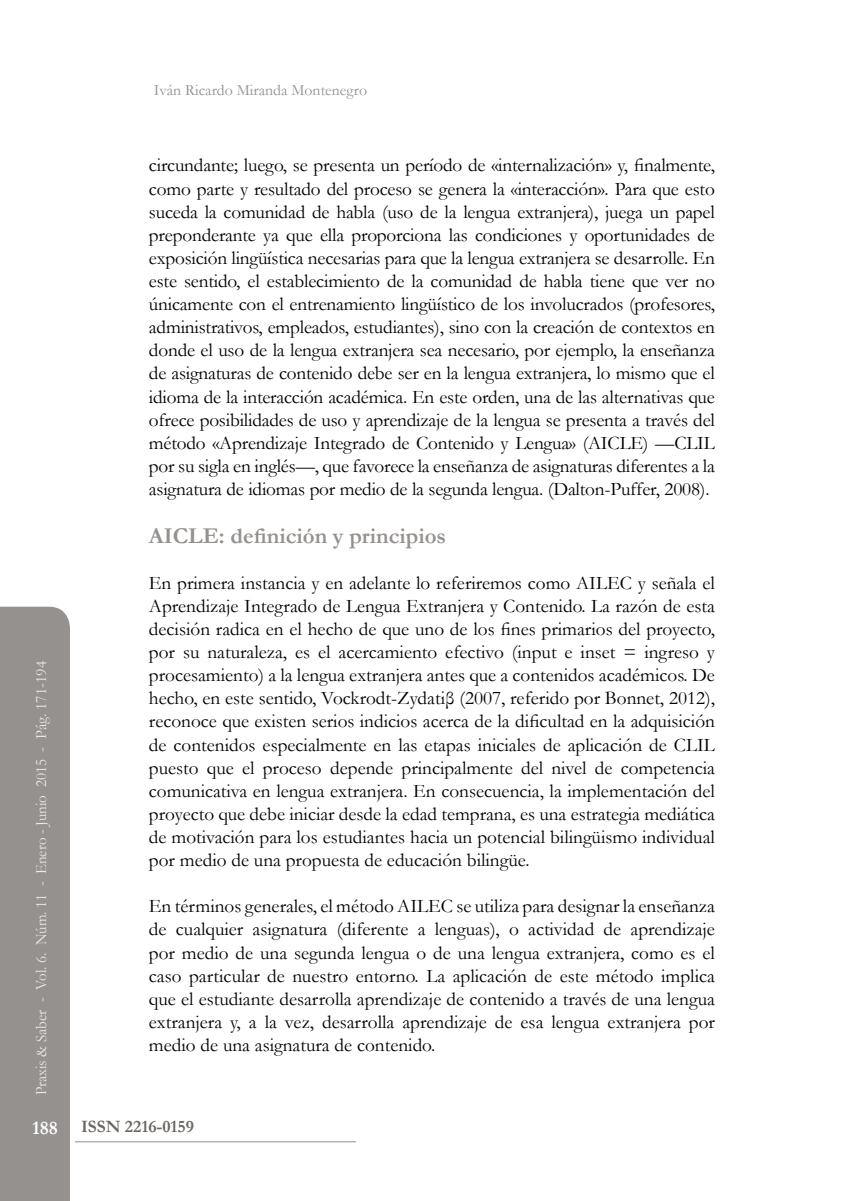
<style>
.page{position:relative;width:859px;height:1201px;background:#fff}
.page>*{position:absolute;margin:0;border:0;box-sizing:border-box;transform-origin:0 0}
.t1{font:700 22.75px "Garamond";color:#94918f}
.t2{font:19.25px/23.1px "Garamond";color:#000;text-align:justify}
.t3{font:700 17.5px "Garamond";color:#6b6763}
.t4{font:15.75px "Garamond";color:#e9e9e9;scale:.95 1}
.t5{font:15.75px "Garamond";color:#94918f}
.s1{font-size:19.25px;color:#fff}
</style>
<div class="page">
<div style="left:0;top:606px;width:70px;height:594px;background:#94918f"></div>
<hr style="left:75px;top:1141px;width:280px;height:1px;background:#94918f">
<p class="t4" style="left:30px;top:1095px;width:459px;rotate:-90deg">Praxis &amp; Saber - Vol. 6. Núm. 11 - Enero - Junio 2015 - Pág. 171-194</p>
<p class="t5" style="left:154px;top:80px;width:215px">Iván Ricardo Miranda Montenegro</p>
<p class="t2" style="left:149px;top:153px;width:567px">circundante; luego, se presenta un período de «internalización» y, finalmente, como parte y resultado del proceso se genera la «interacción». Para que esto suceda la comunidad de habla (uso de la lengua extranjera), juega un papel preponderante ya que ella proporciona las condiciones y oportunidades de exposición lingüística necesarias para que la lengua extranjera se desarrolle. En este sentido, el establecimiento de la comunidad de habla tiene que ver no únicamente con el entrenamiento lingüístico de los involucrados (profesores, administrativos, empleados, estudiantes), sino con la creación de contextos en donde el uso de la lengua extranjera sea necesario, por ejemplo, la enseñanza de asignaturas de contenido debe ser en la lengua extranjera, lo mismo que el idioma de la interacción académica. En este orden, una de las alternativas que ofrece posibilidades de uso y aprendizaje de la lengua se presenta a través del método «Aprendizaje Integrado de Contenido y Lengua» (AICLE) —CLIL por su sigla en inglés—, que favorece la enseñanza de asignaturas diferentes a la asignatura de idiomas por medio de la segunda lengua. (Dalton-Puffer, 2008).</p>
<p class="t1" style="left:149px;top:520px;width:298px">AICLE: definición y principios</p>
<p class="t2" style="left:149px;top:570px;width:567px">En primera instancia y en adelante lo referiremos como AILEC y señala el Aprendizaje Integrado de Lengua Extranjera y Contenido. La razón de esta decisión radica en el hecho de que uno de los fines primarios del proyecto, por su naturaleza, es el acercamiento efectivo (input e inset = ingreso y procesamiento) a la lengua extranjera antes que a contenidos académicos. De hecho, en este sentido, Vockrodt-Zydatiβ (2007, referido por Bonnet, 2012), reconoce que existen serios indicios acerca de la dificultad en la adquisición de contenidos especialmente en las etapas iniciales de aplicación de CLIL puesto que el proceso depende principalmente del nivel de competencia comunicativa en lengua extranjera. En consecuencia, la implementación del proyecto que debe iniciar desde la edad temprana, es una estrategia mediática de motivación para los estudiantes hacia un potencial bilingüismo individual por medio de una propuesta de educación bilingüe.</p>
<p class="t2" style="left:149px;top:894px;width:567px">En términos generales, el método AILEC se utiliza para designar la enseñanza de cualquier asignatura (diferente a lenguas), o actividad de aprendizaje por medio de una segunda lengua o de una lengua extranjera, como es el caso particular de nuestro entorno. La aplicación de este método implica que el estudiante desarrolla aprendizaje de contenido a través de una lengua extranjera y, a la vez, desarrolla aprendizaje de esa lengua extranjera por medio de una asignatura de contenido.</p>
<p class="t3" style="left:32px;top:1114px;width:163px"><span class="s1">188</span> ISSN 2216-0159</p>
</div>
